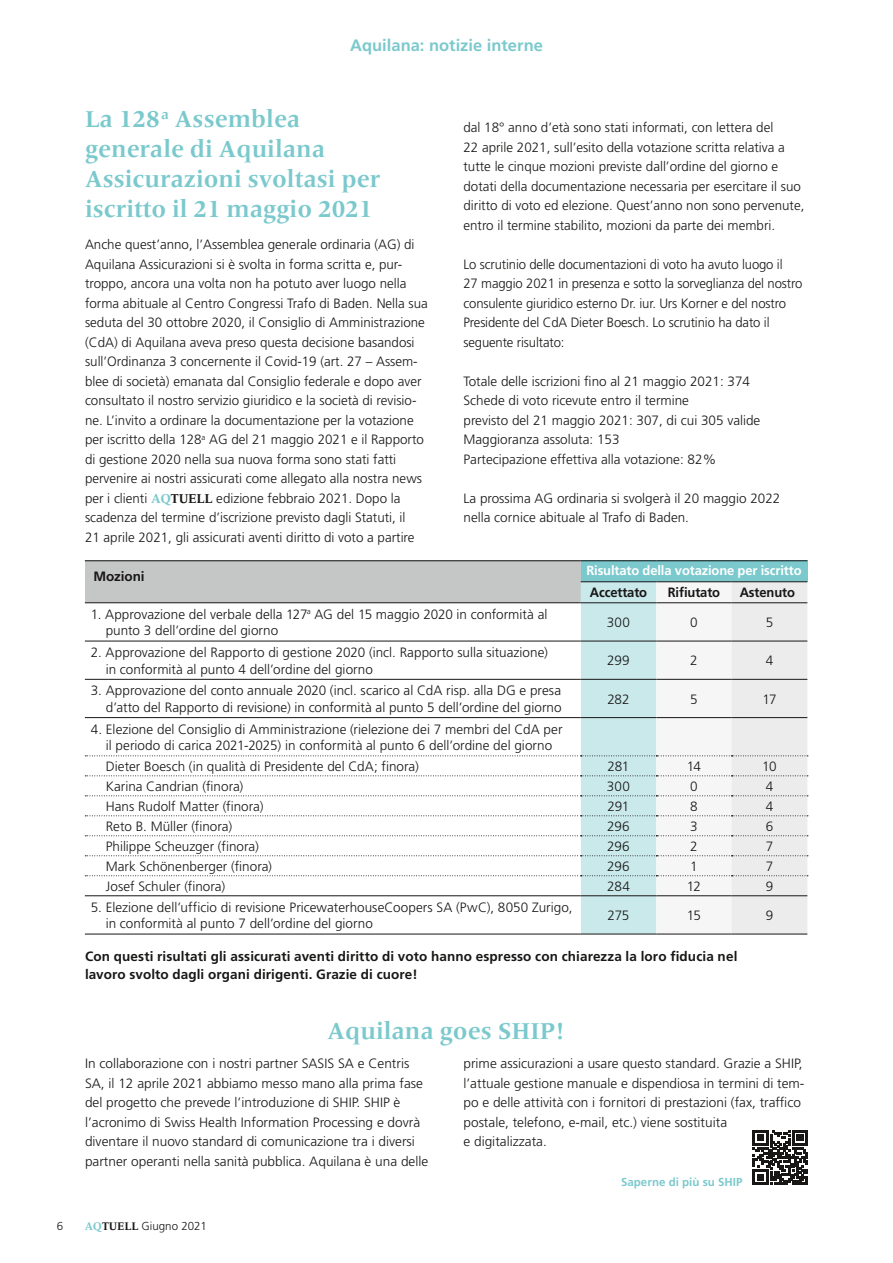
<style>
.page{position:relative;width:893px;height:1263px;background:#fff}
.page>*{position:absolute;margin:0;border:0;box-sizing:border-box;transform-origin:0 0}
.t1{font:700 24px/30px "Frutiger Serif LT Pro";color:#7bc9cd}
.t2{font:700 16.5px "Frutiger LT Std";color:#7bc9cd}
.t3{font:300 13.5px/19.5px "Frutiger LT Std";color:#181716}
.t4{font:700 13.5px/18px "Frutiger LT Std";letter-spacing:.005em;color:#181716}
.t5{font:700 13.5px "Frutiger LT Std";letter-spacing:.005em;color:#181716;scale:.96 1}
.t6{font:700 13.2px "Frutiger LT Std";letter-spacing:-.01em;color:#fff}
.t7{font:700 11.55px "Frutiger LT Std";color:#7bc9cd}
.t8{font:300 11.55px "Frutiger LT Std";color:#181716}
.s1{font-family:"Frutiger Serif LT Pro";font-weight:700;color:#7bc9cd}
.s2{font-family:"Frutiger Serif LT Pro";font-weight:700}
</style>
<div class="page">
<div style="left:85px;top:561px;width:496px;height:42px;background:#c5c6c6"></div>
<div style="left:581px;top:561px;width:226px;height:21px;background:#7bc9cd"></div>
<hr style="left:85px;top:934px;width:496px;height:1px;background:#181716">
<hr style="left:581px;top:934px;width:75px;height:1px;background:#181716">
<hr style="left:656px;top:934px;width:76px;height:1px;background:#181716">
<hr style="left:732px;top:934px;width:75px;height:1px;background:#181716">
<hr style="left:85px;top:560px;width:496px;height:1px;background:#181716">
<hr style="left:581px;top:560px;width:75px;height:1px;background:#181716">
<hr style="left:656px;top:560px;width:76px;height:1px;background:#181716">
<hr style="left:732px;top:560px;width:75px;height:1px;background:#181716">
<hr style="left:581px;top:581px;width:75px;height:1px;background:#181716">
<hr style="left:656px;top:581px;width:76px;height:1px;background:#181716">
<hr style="left:732px;top:581px;width:75px;height:1px;background:#181716">
<svg style="left:85px;top:582px;width:723px;height:352px"></svg>
<svg style="left:753px;top:1130px;width:55px;height:55px"></svg>
<p class="t2" style="left:350px;top:36px;width:194px">Aquilana: notizie interne</p>
<h1 class="t1" style="left:85px;top:104px;width:297px">La 128<sup>a</sup> Assemblea generale di Aquilana<br>Assicurazioni svoltasi per iscritto il 21 maggio 2021</h1>
<p class="t3" style="left:85px;top:235px;width:344px">Anche quest’anno, l’Assemblea generale ordinaria (AG) di Aquilana Assicurazioni si è svolta in forma scritta e, pur&shy;troppo, ancora una volta non ha potuto aver luogo nella forma abituale al Centro Congressi Trafo di Baden. Nella sua seduta del 30 ottobre 2020, il Consiglio di Amministrazione (CdA) di Aquilana aveva preso questa decisione basandosi sull’Ordinanza 3 concernente il Covid-19 (art. 27 – Assem&shy;blee di società) emanata dal Consiglio federale e dopo aver consultato il nostro servizio giuridico e la società di revisio&shy;ne. L’invito a ordinare la documentazione per la votazione per iscritto della 128<sup>a</sup> AG del 21 maggio 2021 e il Rapporto di gestione 2020 nella sua nuova forma sono stati fatti pervenire ai nostri assicurati come allegato alla nostra news per i clienti <span class="s1">AQ</span><span class="s2">TUELL</span> edizione febbraio 2021. Dopo la scadenza del termine d’iscrizione previsto dagli Statuti, il<br>21 aprile 2021, gli assicurati aventi diritto di voto a partire</p>
<p class="t3" style="left:463px;top:118px;width:342px">dal 18° anno d’età sono stati informati, con lettera del<br>22 aprile 2021, sull’esito della votazione scritta relativa a tutte le cinque mozioni previste dall’ordine del giorno e dotati della documentazione necessaria per esercitare il suo diritto di voto ed elezione. Quest’anno non sono pervenute, entro il termine stabilito, mozioni da parte dei membri.</p>
<p class="t3" style="left:463px;top:254px;width:340px">Lo scrutinio delle documentazioni di voto ha avuto luogo il<br>27 maggio 2021 in presenza e sotto la sorveglianza del nostro consulente giuridico esterno Dr. iur. Urs Korner e del nostro Presidente del CdA Dieter Boesch. Lo scrutinio ha dato il seguente risultato:</p>
<p class="t3" style="left:463px;top:371px;width:298px">Totale delle iscrizioni fino al 21 maggio 2021: 374<br>Schede di voto ricevute entro il termine<br>previsto del 21 maggio 2021: 307, di cui 305 valide Maggioranza assoluta: 153<br>Partecipazione effettiva alla votazione: 82%</p>
<p class="t3" style="left:463px;top:488px;width:318px">La prossima AG ordinaria si svolgerà il 20 maggio 2022 nella cornice abituale al Trafo di Baden.</p>
<p class="t4" style="left:93px;top:567px;width:53px">Mozioni</p>
<p class="t6" style="left:586px;top:563px;width:217px">Risultato della votazione per iscritto</p>
<p class="t5" style="left:590px;top:585px;width:61px">Accettato</p>
<p class="t5" style="left:668px;top:585px;width:56px">Rifiutato</p>
<p class="t5" style="left:740px;top:585px;width:59px">Astenuto</p>
<p class="t3" style="left:106px;top:606px;width:443px;line-height:16.5px;text-indent:-15px">1. Approvazione del verbale della 127<sup>a</sup> AG del 15 maggio 2020 in conformità al punto 3 dell’ordine del giorno</p>
<p class="t3" style="left:607px;top:613px;width:25px">300</p>
<p class="t3" style="left:690px;top:613px;width:9px">0</p>
<p class="t3" style="left:766px;top:613px;width:9px">5</p>
<p class="t3" style="left:106px;top:644px;width:444px;line-height:16.5px;text-indent:-15px">2. Approvazione del Rapporto di gestione 2020 (incl. Rapporto sulla situazione) in conformità al punto 4 dell’ordine del giorno</p>
<p class="t3" style="left:607px;top:651px;width:24px">299</p>
<p class="t3" style="left:690px;top:651px;width:9px">2</p>
<p class="t3" style="left:766px;top:651px;width:9px">4</p>
<p class="t3" style="left:91px;top:682px;width:472px;line-height:16.5px;text-align:right">3. Approvazione del conto annuale 2020 (incl. scarico al CdA risp. alla DG e presa d’atto del Rapporto di revisione) in conformità al punto 5 dell’ordine del giorno</p>
<p class="t3" style="left:607px;top:689px;width:24px">282</p>
<p class="t3" style="left:690px;top:689px;width:9px">5</p>
<p class="t3" style="left:762px;top:689px;width:16px">17</p>
<p class="t3" style="left:91px;top:721px;width:473px;line-height:16.5px;text-align:center">4. Elezione del Consiglio di Amministrazione (rielezione dei 7 membri del CdA per il periodo di carica 2021-2025) in conformità al punto 6 dell’ordine del giorno</p>
<p class="t3" style="left:106px;top:757px;width:315px">Dieter Boesch (in qualità di Presidente del CdA; finora)</p>
<p class="t3" style="left:607px;top:757px;width:23px">281</p>
<p class="t3" style="left:687px;top:757px;width:16px">14</p>
<p class="t3" style="left:762px;top:757px;width:16px">10</p>
<p class="t3" style="left:106px;top:777px;width:139px">Karina Candrian (finora)</p>
<p class="t3" style="left:607px;top:777px;width:25px">300</p>
<p class="t3" style="left:690px;top:777px;width:9px">0</p>
<p class="t3" style="left:766px;top:777px;width:9px">4</p>
<p class="t3" style="left:106px;top:797px;width:159px">Hans Rudolf Matter (finora)</p>
<p class="t3" style="left:607px;top:797px;width:23px">291</p>
<p class="t3" style="left:690px;top:797px;width:9px">8</p>
<p class="t3" style="left:766px;top:797px;width:9px">4</p>
<p class="t3" style="left:106px;top:817px;width:128px">Reto B. Müller (finora)</p>
<p class="t3" style="left:607px;top:817px;width:24px">296</p>
<p class="t3" style="left:690px;top:817px;width:9px">3</p>
<p class="t3" style="left:766px;top:817px;width:9px">6</p>
<p class="t3" style="left:106px;top:837px;width:155px">Philippe Scheuzger (finora)</p>
<p class="t3" style="left:607px;top:837px;width:24px">296</p>
<p class="t3" style="left:690px;top:837px;width:9px">2</p>
<p class="t3" style="left:766px;top:837px;width:9px">7</p>
<p class="t3" style="left:106px;top:857px;width:168px">Mark Schönenberger (finora)</p>
<p class="t3" style="left:607px;top:857px;width:24px">296</p>
<p class="t3" style="left:690px;top:857px;width:9px">1</p>
<p class="t3" style="left:766px;top:857px;width:9px">7</p>
<p class="t3" style="left:106px;top:877px;width:121px">Josef Schuler (finora)</p>
<p class="t3" style="left:607px;top:877px;width:24px">284</p>
<p class="t3" style="left:687px;top:877px;width:16px">12</p>
<p class="t3" style="left:766px;top:877px;width:9px">9</p>
<p class="t3" style="left:106px;top:899px;width:468px;line-height:16.5px;text-indent:-15px">5. Elezione dell’ufficio di revisione PricewaterhouseCoopers SA (PwC), 8050 Zurigo, in conformità al punto 7 dell’ordine del giorno</p>
<p class="t3" style="left:608px;top:906px;width:23px">275</p>
<p class="t3" style="left:687px;top:906px;width:16px">15</p>
<p class="t3" style="left:766px;top:906px;width:9px">9</p>
<p class="t4" style="left:85px;top:948px;width:654px">Con questi risultati gli assicurati aventi diritto di voto hanno espresso con chiarezza la loro fiducia nel lavoro svolto dagli organi dirigenti. Grazie di cuore!</p>
<h1 class="t1" style="left:328px;top:1016px;width:239px">Aquilana goes SHIP!</h1>
<p class="t3" style="left:85px;top:1054px;width:345px">In collaborazione con i nostri partner SASIS SA e Centris SA, il 12 aprile 2021 abbiamo messo mano alla prima fase del progetto che prevede l’introduzione di SHIP. SHIP è l’acronimo di Swiss Health Information Processing e dovrà diventare il nuovo standard di comunicazione tra i diversi partner operanti nella sanità pubblica. Aquilana è una delle</p>
<p class="t8" style="left:57px;top:1220px;width:8px">6</p>
<p class="t8" style="left:85px;top:1220px;width:124px"><span class="s1">AQ</span><span class="s2">TUELL</span> Giugno 2021</p>
<p class="t3" style="left:463px;top:1054px;width:342px">prime assicurazioni a usare questo standard. Grazie a SHIP, l’attuale gestione manuale e dispendiosa in termini di tem&shy;po e delle attività con i fornitori di prestazioni (fax, traffico postale, telefono, e-mail, etc.) viene sostituita<br>e digitalizzata.</p>
<p class="t7" style="left:621px;top:1175px;width:123px">Saperne di più su SHIP</p>
</div>
